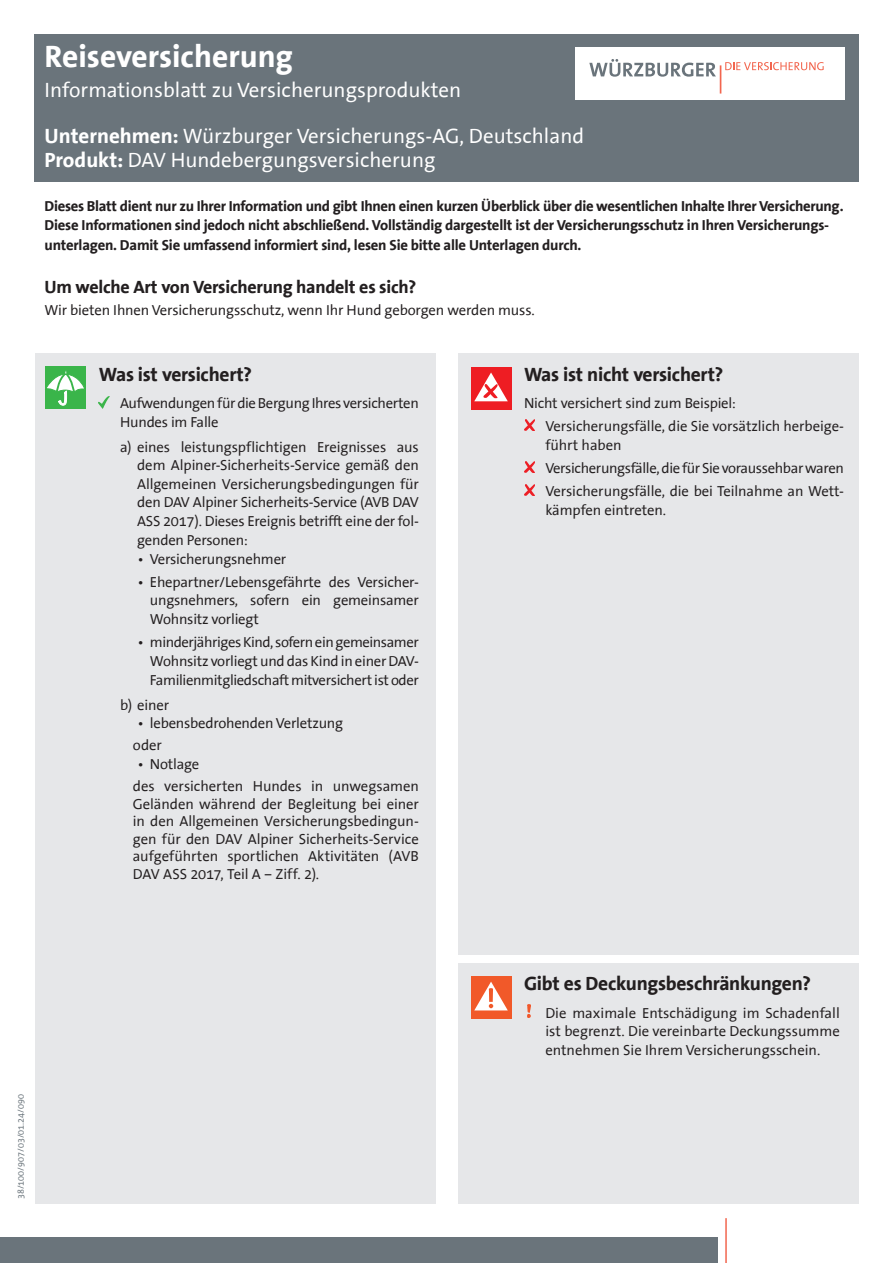
<style>
.page{position:relative;width:893px;height:1263px;background:#fff}
.page>*{position:absolute;margin:0;border:0;box-sizing:border-box;transform-origin:0 0}
.t1{font:700 31.5px "The Sans Office Unicode";color:#fff}
.t2{font:21px/45.8px "The Sans Office Unicode";color:#fff}
.t3{font:700 19.5px "The Sans Office Unicode";letter-spacing:-.015em;color:#231f20}
.t4{font:700 18px "The Sans Office Unicode";letter-spacing:-.015em;color:#231f20}
.t5{font:14.7px/18.8px "The Sans Office Unicode";letter-spacing:-.015em;color:#231f20}
.t6{font:700 14.7px/19.5px "The Sans Office Unicode";letter-spacing:-.015em;color:#231f20}
.t7{font:9px "The Sans Office Unicode";color:#6a747b}
.s1{font-weight:700}
</style>
<div class="page">
<div style="left:34px;top:34px;width:825px;height:148px;background:#6a747b"></div>
<div style="left:575px;top:47px;width:270px;height:53px;background:#fff"></div>
<svg style="left:589px;top:59px;width:234px;height:34px"></svg>
<div style="left:0;top:1238px;width:717px;height:25px;background:#6a747b"></div>
<hr style="left:725px;top:1218px;width:2px;height:45px;background:#f2664f">
<div style="left:35px;top:353px;width:400px;height:851px;background:#e6e7e9"></div>
<div style="left:459px;top:353px;width:400px;height:602px;background:#e6e7e9"></div>
<div style="left:459px;top:963px;width:400px;height:241px;background:#e6e7e9"></div>
<div style="left:45px;top:367px;width:41px;height:42px;background:#3ab54a"></div>
<svg style="left:47px;top:371px;width:37px;height:34px"></svg>
<div style="left:471px;top:367px;width:40px;height:42px;background:#ee1d23"></div>
<svg style="left:474px;top:372px;width:34px;height:29px"></svg>
<div style="left:471px;top:976px;width:40px;height:42px;background:#f15929"></div>
<svg style="left:474px;top:982px;width:34px;height:28px"></svg>
<svg style="left:99px;top:396px;width:11px;height:12px"></svg>
<svg style="left:524px;top:419px;width:11px;height:11px"></svg>
<svg style="left:524px;top:461px;width:11px;height:11px"></svg>
<svg style="left:524px;top:484px;width:11px;height:11px"></svg>
<svg style="left:527px;top:1004px;width:4px;height:13px"></svg>
<h1 class="t1" style="left:45px;top:39px;width:250px">Reiseversicherung</h1>
<h2 class="t2" style="left:45px;top:67px;width:541px">Informationsblatt zu Versicherungsprodukten<br><span class="s1">Unternehmen:</span> Würzburger Versicherungs-AG, Deutschland</h2>
<h2 class="t2" style="left:45px;top:138px;width:392px"><span class="s1">Produkt:</span> DAV Hundebergungsversicherung</h2>
<p class="t6" style="left:45px;top:196px;width:800px">Dieses Blatt dient nur zu Ihrer Information und gibt Ihnen einen kurzen Überblick über die wesentlichen Inhalte Ihrer Versicherung.<br>Diese Informationen sind jedoch nicht abschließend. Vollständig dargestellt ist der Versicherungsschutz in Ihren Versicherungs&shy;unterlagen. Damit Sie umfassend informiert sind, lesen Sie bitte alle Unterlagen durch.</p>
<p class="t4" style="left:45px;top:277px;width:373px">Um welche Art von Versicherung handelt es sich?</p>
<p class="t5" style="left:45px;top:301px;width:492px">Wir bieten Ihnen Versicherungsschutz, wenn Ihr Hund geborgen werden muss.</p>
<h3 class="t3" style="left:99px;top:363px;width:155px">Was ist versichert?</h3>
<p class="t5" style="left:120px;top:394px;width:300px">Aufwendungen für die Bergung Ihres versicherten<br>Hundes im Falle</p>
<p class="t5" style="left:137px;top:438px;width:283px;text-align:justify;text-indent:-17px">a) eines leistungspflichtigen Ereignisses aus dem Alpiner-Sicherheits-Service gemäß den Allgemeinen Versicherungsbedingungen für den DAV Alpiner Sicherheits-Service (AVB DAV ASS 2017). Dieses Ereignis betrifft eine der fol&shy;genden Personen:</p>
<p class="t5" style="left:137px;top:550px;width:151px">• Versicherungsnehmer</p>
<p class="t5" style="left:150px;top:573px;width:270px;text-align:justify;text-indent:-13px">• Ehepartner/Lebensgefährte des Versicher&shy;ungsnehmers, sofern ein gemeinsamer Wohnsitz vorliegt</p>
<p class="t5" style="left:150px;top:633px;width:271px;text-align:justify;text-indent:-13px">• minderjähriges Kind, sofern ein gemeinsamer Wohnsitz vorliegt und das Kind in einer DAV-Familienmitgliedschaft mitversichert ist oder</p>
<p class="t5" style="left:120px;top:696px;width:51px">b) einer</p>
<p class="t5" style="left:133px;top:713px;width:212px;line-height:21.9px">• lebensbedrohenden Verletzung oder</p>
<p class="t5" style="left:133px;top:753px;width:287px;line-height:21.9px">• Notlage<br>des versicherten Hundes in unwegsamen</p>
<p class="t5" style="left:133px;top:795px;width:287px;line-height:17.7px;text-align:justify">Geländen während der Begleitung bei einer in den Allgemeinen Versicherungsbedingun&shy;gen für den DAV Alpiner Sicherheits-Service aufgeführten sportlichen Aktivitäten (AVB DAV ASS 2017, Teil A – Ziff. 2).</p>
<h3 class="t3" style="left:524px;top:363px;width:201px">Was ist nicht versichert?</h3>
<p class="t5" style="left:545px;top:392px;width:300px;line-height:23px;text-indent:-21px">Nicht versichert sind zum Beispiel:<br>Versicherungsfälle, die Sie vorsätzlich herbeige-</p>
<p class="t5" style="left:545px;top:434px;width:300px;line-height:23px">führt haben<br>Versicherungsfälle, die für Sie voraussehbar waren<br>Versicherungsfälle, die bei Teilnahme an Wett-</p>
<p class="t5" style="left:545px;top:501px;width:122px">kämpfen eintreten.</p>
<p class="t7" style="left:16px;top:1199px;width:106px;rotate:-90deg">38/100/907/03/01.24/090</p>
<h3 class="t3" style="left:524px;top:973px;width:288px">Gibt es Deckungsbeschränkungen?</h3>
<p class="t5" style="left:545px;top:1004px;width:296px;text-align:justify">Die maximale Entschädigung im Schadenfall ist begrenzt. Die vereinbarte Deckungssumme entnehmen Sie Ihrem Versicherungsschein.</p>
</div>
